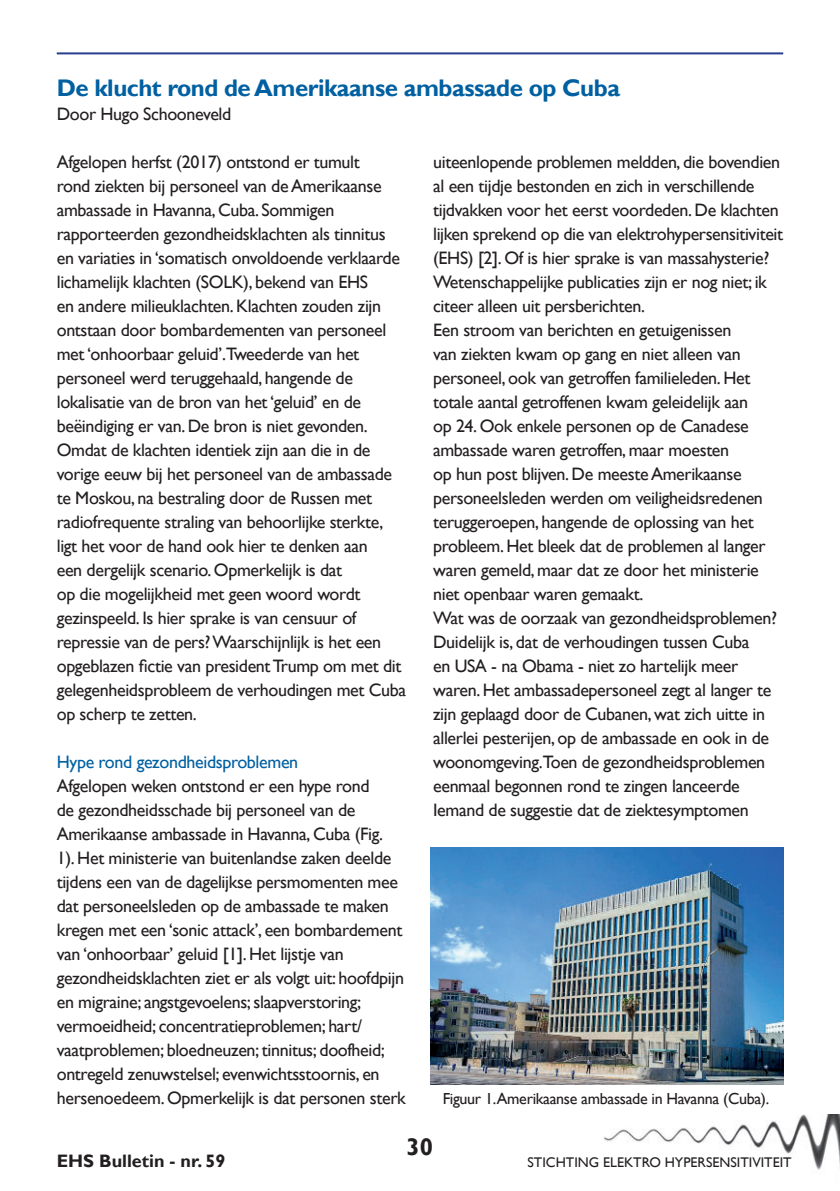
<style>
.page{position:relative;width:840px;height:1191px;background:#fff}
.page>*{position:absolute;margin:0;border:0;box-sizing:border-box;transform-origin:0 0}
.t1{font:700 24px "Gill Sans";letter-spacing:-.02em;color:#0160a1}
.t2{font:700 24px "Gill Sans";color:#231f20}
.t3{font:18px/24px "Gill Sans";letter-spacing:-.02em;color:#231f20}
.t4{font:18px "Gill Sans";letter-spacing:-.02em;color:#0160a1}
.t5{font:700 18px "Gill Sans";color:#231f20}
.t6{font:16px "Gill Sans";letter-spacing:-.02em;color:#231f20}
.t7{font:14px "Gill Sans";color:#231f20}
</style>
<div class="page">
<img style="left:603px;top:1114px;width:236px;height:56px">
<hr style="left:57px;top:52px;width:725px;height:2px;background:#253f8e">
<img style="left:430px;top:848px;width:352px;height:236px">
<h1 class="t1" style="left:57px;top:78px;width:564px">De klucht rond de Amerikaanse ambassade op Cuba</h1>
<p class="t3" style="left:57px;top:103px;width:176px">Door Hugo Schooneveld</p>
<p class="t3" style="left:57px;top:151px;width:351px">Afgelopen herfst (2017) ontstond er tumult<br>rond ziekten bij personeel van de Amerikaanse ambassade in Havanna, Cuba. Sommigen rapporteerden gezondheidsklachten als tinnitus en variaties in ‘somatisch onvoldoende verklaarde lichamelijk klachten (SOLK), bekend van EHS<br>en andere milieuklachten. Klachten zouden zijn ontstaan door bombardementen van personeel met ‘onhoorbaar geluid’.Tweederde van het personeel werd teruggehaald, hangende de lokalisatie van de bron van het ‘geluid’ en de beëindiging er van. De bron is niet gevonden.<br>Omdat de klachten identiek zijn aan die in de vorige eeuw bij het personeel van de ambassade te Moskou, na bestraling door de Russen met radiofrequente straling van behoorlijke sterkte, ligt het voor de hand ook hier te denken aan<br>een dergelijk scenario. Opmerkelijk is dat<br>op die mogelijkheid met geen woord wordt gezinspeeld. Is hier sprake is van censuur of repressie van de pers? Waarschijnlijk is het een opgeblazen fictie van president Trump om met dit gelegenheidsprobleem de verhoudingen met Cuba op scherp te zetten.</p>
<p class="t4" style="left:57px;top:754px;width:243px">Hype rond gezondheidsproblemen</p>
<p class="t3" style="left:57px;top:775px;width:350px">Afgelopen weken ontstond er een hype rond<br>de gezondheidsschade bij personeel van de Amerikaanse ambassade in Havanna, Cuba (Fig.<br>1). Het ministerie van buitenlandse zaken deelde tijdens een van de dagelijkse persmomenten mee dat personeelsleden op de ambassade te maken kregen met een ‘sonic attack’, een bombardement van ‘onhoorbaar’ geluid [1]. Het lijstje van gezondheidsklachten ziet er als volgt uit: hoofdpijn en migraine; angstgevoelens; slaapverstoring; vermoeidheid; concentratieproblemen; hart/ vaatproblemen; bloedneuzen; tinnitus; doofheid; ontregeld zenuwstelsel; evenwichtsstoornis, en hersenoedeem. Opmerkelijk is dat personen sterk</p>
<p class="t3" style="left:433px;top:151px;width:351px">uiteenlopende problemen meldden, die bovendien al een tijdje bestonden en zich in verschillende tijdvakken voor het eerst voordeden. De klachten lijken sprekend op die van elektrohypersensitiviteit (EHS) [2]. Of is hier sprake is van massahysterie?<br>Wetenschappelijke publicaties zijn er nog niet; ik citeer alleen uit persberichten.<br>Een stroom van berichten en getuigenissen<br>van ziekten kwam op gang en niet alleen van personeel, ook van getroffen familieleden. Het totale aantal getroffenen kwam geleidelijk aan<br>op 24. Ook enkele personen op de Canadese ambassade waren getroffen, maar moesten<br>op hun post blijven. De meeste Amerikaanse personeelsleden werden om veiligheidsredenen teruggeroepen, hangende de oplossing van het probleem. Het bleek dat de problemen al langer waren gemeld, maar dat ze door het ministerie niet openbaar waren gemaakt.<br>Wat was de oorzaak van gezondheidsproblemen?<br>Duidelijk is, dat de verhoudingen tussen Cuba<br>en USA - na Obama - niet zo hartelijk meer waren. Het ambassadepersoneel zegt al langer te zijn geplaagd door de Cubanen, wat zich uitte in allerlei pesterijen, op de ambassade en ook in de woonomgeving.Toen de gezondheidsproblemen eenmaal begonnen rond te zingen lanceerde Iemand de suggestie dat de ziektesymptomen</p>
<p class="t6" style="left:442px;top:1092px;width:328px">Figuur 1.Amerikaanse ambassade in Havanna (Cuba).</p>
<h1 class="t2" style="left:406px;top:1137px;width:28px">30</h1>
<p class="t5" style="left:57px;top:1149px;width:170px">EHS Bulletin - nr. 59</p>
<p class="t7" style="left:527px;top:1153px;width:265px">STICHTING ELEKTRO HYPERSENSITIVITEIT</p>
</div>
